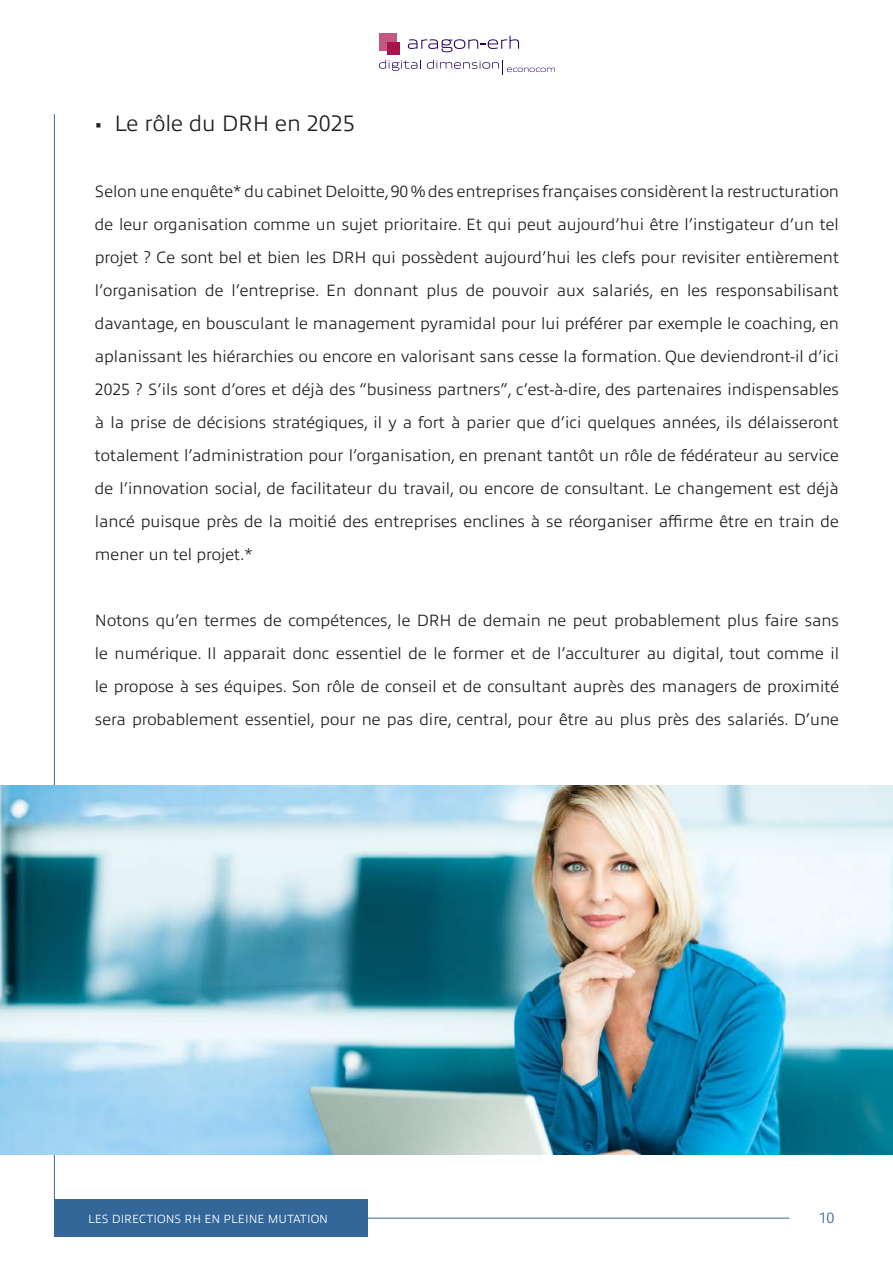
<style>
.page{position:relative;width:893px;height:1263px;background:#fff}
.page>*{position:absolute;margin:0;border:0;box-sizing:border-box;transform-origin:0 0}
.t1{font:300 22.5px "Allumi Ptf";color:#231f20}
.t2{font:300 16.5px/33px "Allumi Ptf";color:#231f20;text-align:justify}
.t3{font:300 15px "Allumi Ptf";color:#369}
.t4{font:300 12px "Allumi Ptf";color:#fff}
</style>
<div class="page">
<hr style="left:54px;top:114px;width:1px;height:1085px;background:#369">
<hr style="left:367px;top:1218px;width:422px;height:1px;background:#369">
<div style="left:54px;top:1199px;width:313px;height:38px;background:#369"></div>
<div style="left:379px;top:33px;width:18px;height:18px;background:#c25980"></div>
<div style="left:388px;top:42px;width:12px;height:13px;background:#a6144a"></div>
<svg style="left:408px;top:36px;width:111px;height:16px"></svg>
<svg style="left:379px;top:60px;width:42px;height:11px"></svg>
<svg style="left:427px;top:60px;width:128px;height:15px"></svg>
<img style="left:0;top:785px;width:893px;height:369px">
<h1 class="t1" style="left:95px;top:106px;width:261px">• Le rôle du DRH en 2025</h1>
<p class="t2" style="left:95px;top:173px;width:746px">Selon une enquête* du cabinet Deloitte, 90 % des entreprises françaises considèrent la restructuration de leur organisation comme un sujet prioritaire. Et qui peut aujourd’hui être l’instigateur d’un tel projet ? Ce sont bel et bien les DRH qui possèdent aujourd’hui les clefs pour revisiter entièrement l’organisation de l’entreprise. En donnant plus de pouvoir aux salariés, en les responsabilisant davantage, en bousculant le management pyramidal pour lui préférer par exemple le coaching, en aplanissant les hiérarchies ou encore en valorisant sans cesse la formation. Que deviendront-il d’ici 2025 ? S’ils sont d’ores et déjà des “business partners”, c’est-à-dire, des partenaires indispensables à la prise de décisions stratégiques, il y a fort à parier que d’ici quelques années, ils délaisseront totalement l’administration pour l’organisation, en prenant tantôt un rôle de fédérateur au service de l’innovation social, de facilitateur du travail, ou encore de consultant. Le changement est déjà lancé puisque près de la moitié des entreprises enclines à se réorganiser affirme être en train de mener un tel projet.*</p>
<p class="t2" style="left:95px;top:602px;width:746px">Notons qu’en termes de compétences, le DRH de demain ne peut probablement plus faire sans le numérique. Il apparait donc essentiel de le former et de l’acculturer au digital, tout comme il le propose à ses équipes. Son rôle de conseil et de consultant auprès des managers de proximité sera probablement essentiel, pour ne pas dire, central, pour être au plus près des salariés. D’une</p>
<p class="t4" style="left:88px;top:1210px;width:241px">LES DIRECTIONS RH EN PLEINE MUTATION</p>
<p class="t3" style="left:819px;top:1207px;width:17px">10</p>
</div>
